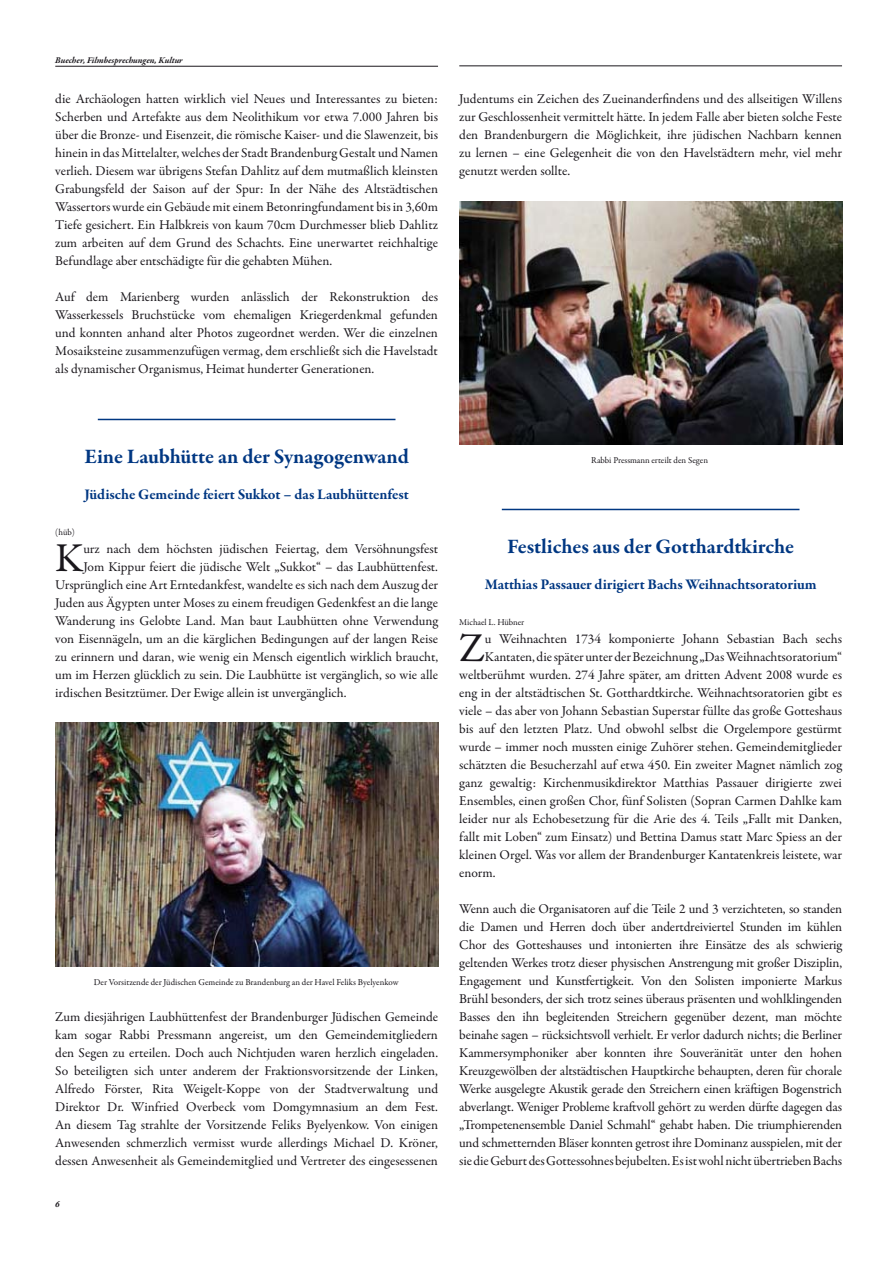
<style>
.page{position:relative;width:893px;height:1263px;background:#fff}
.page>*{position:absolute;margin:0;border:0;box-sizing:border-box;transform-origin:0 0}
.t1{font:41.25px "Garamond Premr Pro";color:#1a171c}
.t2{font:700 21px "Garamond Premr Pro";letter-spacing:-.005em;color:#003782}
.t3{font:700 15px "Garamond Premr Pro";letter-spacing:-.01em;color:#003782}
.t4{font:13.5px/18px "Garamond Premr Pro";color:#1a171c;text-align:justify}
.t5{font:9px "Garamond Premr Pro";color:#1a171c}
.t6{font:italic 700 9px "Garamond Premr Pro";letter-spacing:-.005em;color:#1a171c}
</style>
<div class="page">
<hr style="left:55px;top:66px;width:383px;height:1px;background:#1a171c">
<hr style="left:459px;top:65px;width:383px;height:1px;background:#1a171c">
<hr style="left:98px;top:419px;width:297px;height:1px;background:#003782">
<hr style="left:502px;top:509px;width:297px;height:1px;background:#003782">
<img style="left:55px;top:723px;width:383px;height:244px">
<img style="left:459px;top:201px;width:383px;height:244px">
<p class="t6" style="left:55px;top:56px;width:129px">Buecher, Filmbesprechungen, Kultur</p>
<p class="t4" style="left:55px;top:91px;width:384px">die Archäologen hatten wirklich viel Neues und Interessantes zu bieten:<br>Scherben und Artefakte aus dem Neolithikum vor etwa 7.000 Jahren bis über die Bronze- und Eisenzeit, die römische Kaiser- und die Slawenzeit, bis hinein in das Mittelalter, welches der Stadt Brandenburg Gestalt und Namen verlieh. Diesem war übrigens Stefan Dahlitz auf dem mutmaßlich kleinsten Grabungsfeld der Saison auf der Spur: In der Nähe des Altstädtischen Wassertors wurde ein Gebäude mit einem Betonringfundament bis in 3,60m Tiefe gesichert. Ein Halbkreis von kaum 70cm Durchmesser blieb Dahlitz zum arbeiten auf dem Grund des Schachts. Eine unerwartet reichhaltige Befundlage aber entschädigte für die gehabten Mühen.</p>
<p class="t4" style="left:55px;top:289px;width:384px">Auf dem Marienberg wurden anlässlich der Rekonstruktion des Wasserkessels Bruchstücke vom ehemaligen Kriegerdenkmal gefunden und konnten anhand alter Photos zugeordnet werden. Wer die einzelnen Mosaiksteine zusammenzufügen vermag, dem erschließt sich die Havelstadt als dynamischer Organismus, Heimat hunderter Generationen.</p>
<p class="t4" style="left:459px;top:91px;width:384px">Judentums ein Zeichen des Zueinanderfindens und des allseitigen Willens zur Geschlossenheit vermittelt hätte. In jedem Falle aber bieten solche Feste den Brandenburgern die Möglichkeit, ihre jüdischen Nachbarn kennen zu lernen – eine Gelegenheit die von den Havelstädtern mehr, viel mehr genutzt werden sollte.</p>
<h2 class="t2" style="left:84px;top:448px;width:326px">Eine Laubhütte an der Synagogenwand</h2>
<p class="t3" style="left:85px;top:488px;width:326px">Jüdische Gemeinde feiert Sukkot – das Laubhüttenfest</p>
<p class="t5" style="left:55px;top:528px;width:21px">(hüb)</p>
<h1 class="t1" style="left:55px;top:541px;width:30px">K</h1>
<p class="t4" style="left:83px;top:541px;width:356px">urz nach dem höchsten jüdischen Feiertag, dem Versöhnungsfest</p>
<p class="t4" style="left:83px;top:559px;width:356px">Jom Kippur feiert die jüdische Welt „Sukkot“ – das Laubhüttenfest.</p>
<p class="t4" style="left:55px;top:577px;width:384px">Ursprünglich eine Art Erntedankfest, wandelte es sich nach dem Auszug der</p>
<p class="t4" style="left:55px;top:595px;width:384px">Juden aus Ägypten unter Moses zu einem freudigen Gedenkfest an die lange</p>
<p class="t4" style="left:55px;top:613px;width:384px">Wanderung ins Gelobte Land. Man baut Laubhütten ohne Verwendung</p>
<p class="t4" style="left:55px;top:631px;width:384px">von Eisennägeln, um an die kärglichen Bedingungen auf der langen Reise</p>
<p class="t4" style="left:55px;top:649px;width:384px">zu erinnern und daran, wie wenig ein Mensch eigentlich wirklich braucht,</p>
<p class="t4" style="left:55px;top:667px;width:384px">um im Herzen glücklich zu sein. Die Laubhütte ist vergänglich, so wie alle</p>
<p class="t4" style="left:55px;top:685px;width:293px">irdischen Besitztümer. Der Ewige allein ist unvergänglich.</p>
<p class="t5" style="left:94px;top:978px;width:306px">Der Vorsitzende der Jüdischen Gemeinde zu Brandenburg an der Havel Feliks Byelyenkow</p>
<p class="t4" style="left:55px;top:1009px;width:384px">Zum diesjährigen Laubhüttenfest der Brandenburger Jüdischen Gemeinde kam sogar Rabbi Pressmann angereist, um den Gemeindemitgliedern den Segen zu erteilen. Doch auch Nichtjuden waren herzlich eingeladen.<br>So beteiligten sich unter anderem der Fraktionsvorsitzende der Linken, Alfredo Förster, Rita Weigelt-Koppe von der Stadtverwaltung und Direktor Dr. Winfried Overbeck vom Domgymnasium an dem Fest.<br>An diesem Tag strahlte der Vorsitzende Feliks Byelyenkow. Von einigen Anwesenden schmerzlich vermisst wurde allerdings Michael D. Kröner, dessen Anwesenheit als Gemeindemitglied und Vertreter des eingesessenen</p>
<p class="t6" style="left:55px;top:1201px;width:6px">6</p>
<p class="t5" style="left:591px;top:456px;width:118px">Rabbi Pressmann erteilt den Segen</p>
<h2 class="t2" style="left:507px;top:538px;width:288px">Festliches aus der Gotthardtkirche</h2>
<p class="t3" style="left:485px;top:578px;width:333px">Matthias Passauer dirigiert Bachs Weihnachtsoratorium</p>
<p class="t5" style="left:459px;top:618px;width:67px">Michael L. Hübner</p>
<h1 class="t1" style="left:459px;top:631px;width:27px">Z</h1>
<p class="t4" style="left:485px;top:631px;width:359px">u Weihnachten 1734 komponierte Johann Sebastian Bach sechs</p>
<p class="t4" style="left:485px;top:649px;width:359px">Kantaten, die später unter der Bezeichnung „Das Weihnachtsoratorium“</p>
<p class="t4" style="left:459px;top:667px;width:384px">weltberühmt wurden. 274 Jahre später, am dritten Advent 2008 wurde es</p>
<p class="t4" style="left:459px;top:685px;width:384px">eng in der altstädtischen St. Gotthardtkirche. Weihnachtsoratorien gibt es</p>
<p class="t4" style="left:459px;top:703px;width:384px">viele – das aber von Johann Sebastian Superstar füllte das große Gotteshaus</p>
<p class="t4" style="left:459px;top:721px;width:384px">bis auf den letzten Platz. Und obwohl selbst die Orgelempore gestürmt</p>
<p class="t4" style="left:459px;top:739px;width:384px">wurde – immer noch mussten einige Zuhörer stehen. Gemeindemitglieder</p>
<p class="t4" style="left:459px;top:757px;width:384px">schätzten die Besucherzahl auf etwa 450. Ein zweiter Magnet nämlich zog</p>
<p class="t4" style="left:459px;top:775px;width:384px">ganz gewaltig: Kirchenmusikdirektor Matthias Passauer dirigierte zwei</p>
<p class="t4" style="left:459px;top:793px;width:384px">Ensembles, einen großen Chor, fünf Solisten (Sopran Carmen Dahlke kam</p>
<p class="t4" style="left:459px;top:811px;width:384px">leider nur als Echobesetzung für die Arie des 4. Teils „Fallt mit Danken,</p>
<p class="t4" style="left:459px;top:829px;width:384px">fallt mit Loben“ zum Einsatz) und Bettina Damus statt Marc Spiess an der</p>
<p class="t4" style="left:459px;top:847px;width:384px">kleinen Orgel. Was vor allem der Brandenburger Kantatenkreis leistete, war</p>
<p class="t4" style="left:459px;top:865px;width:38px">enorm.</p>
<p class="t4" style="left:459px;top:901px;width:384px">Wenn auch die Organisatoren auf die Teile 2 und 3 verzichteten, so standen die Damen und Herren doch über andertdreiviertel Stunden im kühlen Chor des Gotteshauses und intonierten ihre Einsätze des als schwierig geltenden Werkes trotz dieser physischen Anstrengung mit großer Disziplin, Engagement und Kunstfertigkeit. Von den Solisten imponierte Markus Brühl besonders, der sich trotz seines überaus präsenten und wohlklingenden Basses den ihn begleitenden Streichern gegenüber dezent, man möchte beinahe sagen – rücksichtsvoll verhielt. Er verlor dadurch nichts; die Berliner Kammersymphoniker aber konnten ihre Souveränität unter den hohen Kreuzgewölben der altstädtischen Hauptkirche behaupten, deren für chorale Werke ausgelegte Akustik gerade den Streichern einen kräftigen Bogenstrich abverlangt. Weniger Probleme kraftvoll gehört zu werden dürfte dagegen das „Trompetenensemble Daniel Schmahl“ gehabt haben. Die triumphierenden und schmetternden Bläser konnten getrost ihre Dominanz ausspielen, mit der sie die Geburt des Gottessohnes bejubelten. Es ist wohl nicht übertrieben Bachs</p>
</div>
